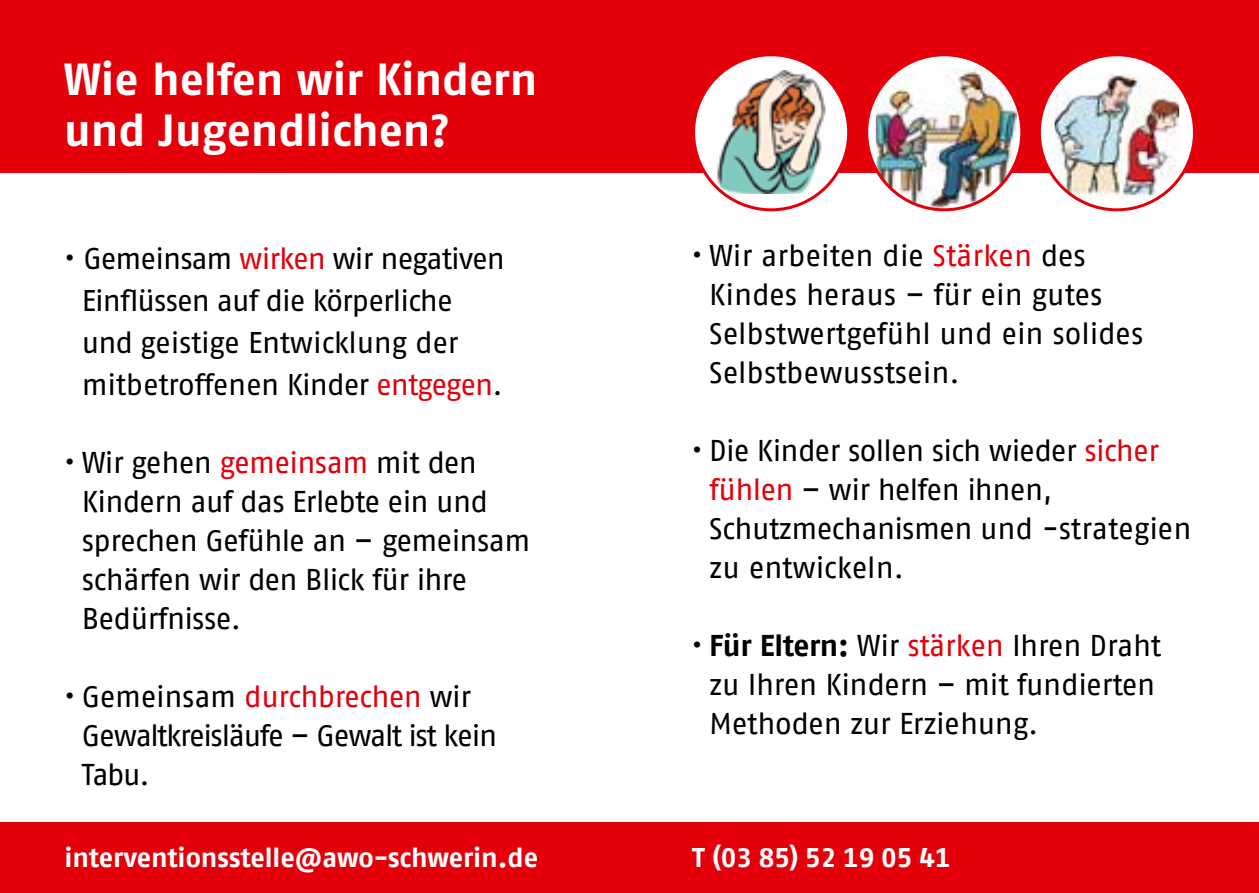
<style>
.page{position:relative;width:1259px;height:893px;background:#fff}
.page>*{position:absolute;margin:0;border:0;box-sizing:border-box;transform-origin:0 0}
.t1{font:700 45px/51px "Fago No";color:#fff}
.t2{font:30px/39px "AWO Fago Office";letter-spacing:-.02em;color:#000}
.t3{font:30px/42px "Fago No";letter-spacing:-.03em;color:#000}
.t4{font:30px/39px "AWO Fago Office";color:#000}
.t5{font:30px/39px "AWO Fago Office";letter-spacing:-.04em;color:#000}
.t6{font:700 27px "AWO Fago Office";color:#fff}
.s1{font-family:"AWO Fago Office"}
.s2{color:#e3000b}
.s3{font-weight:700}
</style>
<div class="page">
<div style="left:0;top:0;width:1259px;height:172px;background:#e3000b"></div>
<div style="left:0;top:823px;width:1259px;height:70px;background:#e3000b"></div>
<div style="left:693px;top:55px;width:155px;height:155px;background:#fff;border-radius:50%"></div>
<img style="left:709px;top:70px;width:124px;height:124px">
<div style="left:692px;top:53px;width:158px;height:158px;border:3px solid #e3000b;border-radius:50%"></div>
<svg style="left:866px;top:55px;width:155px;height:155px"></svg>
<img style="left:876px;top:68px;width:141px;height:141px">
<div style="left:865px;top:53px;width:158px;height:158px;border:3px solid #e3000b;border-radius:50%"></div>
<div style="left:1039px;top:55px;width:155px;height:155px;background:#fff;border-radius:50%"></div>
<img style="left:1054px;top:74px;width:125px;height:125px">
<div style="left:1038px;top:53px;width:158px;height:158px;border:3px solid #e3000b;border-radius:50%"></div>
<h1 class="t1" style="left:64px;top:53px;width:475px">Wie helfen wir Kindern und Jugendlichen?</h1>
<p class="t3" style="left:82px;top:237px;width:425px;text-indent:-18px"><span class="s1">•</span> Gemeinsam <span class="s2">wirken</span> wir negativen<br>Einflüssen auf die körperliche und geistige Entwicklung der mitbetroffenen Kinder <span class="s2">entgegen</span>.</p>
<p class="t2" style="left:82px;top:442px;width:450px;text-indent:-18px">• Wir gehen <span class="s2">gemeinsam</span> mit den<br>Kindern auf das Erlebte ein und sprechen Gefühle an – gemeinsam schärfen wir den Blick für ihre<br>Bedürfnisse.</p>
<p class="t5" style="left:82px;top:676px;width:417px;text-indent:-18px">• Gemeinsam <span class="s2">durchbrechen</span> wir<br>Gewaltkreisläufe – Gewalt ist kein<br>Tabu.</p>
<p class="t4" style="left:709px;top:235px;width:436px;text-indent:-18px">• Wir arbeiten die <span class="s2">Stärken</span> des<br>Kindes heraus – für ein gutes<br>Selbstwertgefühl und ein solides<br>Selbstbewusstsein.</p>
<p class="t2" style="left:709px;top:430px;width:484px;text-indent:-18px">• Die Kinder sollen sich wieder <span class="s2">sicher fühlen</span> – wir helfen ihnen,<br>Schutzmechanismen und -strategien zu entwickeln.</p>
<p class="t2" style="left:709px;top:625px;width:454px;text-indent:-18px">• <span class="s3">Für Eltern:</span> Wir <span class="s2">stärken</span> Ihren Draht zu Ihren Kindern – mit fundierten<br>Methoden zur Erziehung.</p>
<p class="t6" style="left:65px;top:842px;width:475px">interventionsstelle@awo-schwerin.de</p>
<p class="t6" style="left:692px;top:842px;width:260px">T (03 85) 52 19 05 41</p>
</div>
